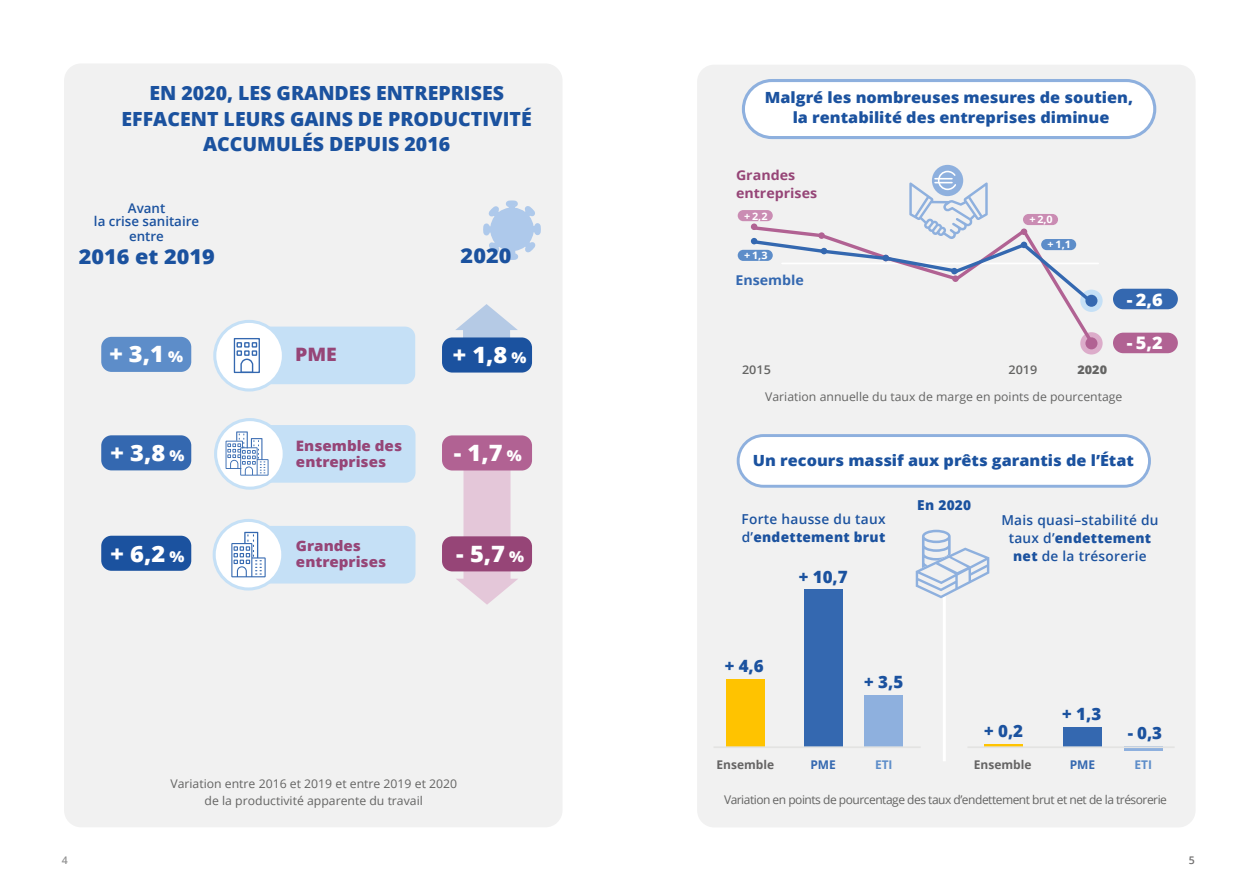
<style>
.page{position:relative;width:1259px;height:893px;background:#fff}
.page>*{position:absolute;margin:0;border:0;box-sizing:border-box;transform-origin:0 0}
.t1{font:800 22.5px "Open Sans";color:#fff;scale:1.05 1}
.t2{font:800 20.55px "Open Sans";color:#1b529f;scale:1.05 1}
.t3{font:800 19.5px/25.5px "Open Sans";color:#1b529f;text-align:center}
.t4{font:800 18.45px "Open Sans";color:#964577;scale:1.05 1}
.t5{font:800 17.25px "Open Sans";color:#fff;scale:1.05 1}
.t6{font:800 16.95px "Open Sans";color:#1b529f}
.t7{font:800 15.45px/20.2px "Open Sans";color:#1b529f;text-align:center;scale:1.05 1}
.t8{font:800 14.4px/16.4px "Open Sans";color:#964577;scale:1.05 1}
.t9{font:600 13.65px/18px "Open Sans";letter-spacing:.02em;color:#1b529f}
.t10{font:800 13.65px "Open Sans";letter-spacing:.02em;color:#1b529f}
.t11{font:700 13.5px/18px "Open Sans";color:#964577;scale:1.05 1}
.t12{font:700 13.5px "Open Sans";color:#3468b0;scale:1.05 1}
.t13{font:600 13.35px/13.4px "Open Sans";color:#1b529f;text-align:center}
.t14{font:12px/17px "Open Sans";color:#646463;text-align:center}
.t15{font:12px "Open Sans";letter-spacing:-.04em;color:#646463}
.t16{font:700 12px "Open Sans";color:#656464}
.t17{font:600 12px "Open Sans";color:#646463;scale:1.05 1}
.t18{font:700 12px "Open Sans";color:#3468b0}
.t19{font:700 12px "Open Sans";color:#5d8dc9}
.t20{font:800 12px "Open Sans";color:#646463;scale:1.05 1}
.t21{font:600 10.5px "Open Sans";color:#929292}
.t22{font:600 10.5px "Open Sans";color:#706f6f}
.t23{font:700 10.2px "Open Sans";color:#fff;scale:1.05 1}
.s1{font-size:15px}
.s2{font-weight:800}
</style>
<div class="page">
<div style="left:64px;top:63px;width:498px;height:764px;background:#f1f1f1;border-radius:17px"></div>
<svg style="left:483px;top:200px;width:58px;height:60px"></svg>
<div style="left:463px;top:326px;width:47px;height:43px;background:#b5cae5"></div>
<svg style="left:455px;top:304px;width:63px;height:26px"></svg>
<div style="left:463px;top:462px;width:47px;height:121px;background:#e4c7d9"></div>
<svg style="left:456px;top:579px;width:62px;height:26px"></svg>
<div style="left:442px;top:337px;width:90px;height:36px;background:#1b529f;border-radius:10px"></div>
<div style="left:442px;top:435px;width:90px;height:35px;background:#b16293;border-radius:10px"></div>
<div style="left:442px;top:536px;width:90px;height:35px;background:#964577;border-radius:10px"></div>
<div style="left:101px;top:337px;width:90px;height:35px;background:#5d8dc9;border-radius:10px"></div>
<div style="left:101px;top:435px;width:90px;height:35px;background:#3468b0;border-radius:10px"></div>
<div style="left:101px;top:536px;width:90px;height:35px;background:#1b529f;border-radius:10px"></div>
<div style="left:236px;top:327px;width:179px;height:57px;background:#c5e0f6;border-radius:10px"></div>
<div style="left:215px;top:321px;width:68px;height:69px;background:#fff;border-radius:50%"></div>
<div style="left:213px;top:320px;width:72px;height:71px;border:3px solid #c5e0f6;border-radius:50%"></div>
<div style="left:234px;top:425px;width:181px;height:58px;background:#c5e0f6;border-radius:10px"></div>
<div style="left:231px;top:526px;width:184px;height:57px;background:#c5e0f6;border-radius:10px"></div>
<div style="left:214px;top:520px;width:69px;height:69px;background:#fff;border-radius:50%"></div>
<div style="left:213px;top:519px;width:71px;height:71px;border:3px solid #c5e0f6;border-radius:50%"></div>
<svg style="left:216px;top:420px;width:68px;height:68px;fill:#fff"></svg>
<div style="left:214px;top:418px;width:72px;height:72px;border:3px solid #c5e0f6;border-radius:50%"></div>
<div style="left:234px;top:338px;width:26px;height:35px;border:1px solid #3468b0"></div>
<svg style="left:236px;top:342px;width:21px;height:31px"></svg>
<svg style="left:231px;top:532px;width:35px;height:45px"></svg>
<svg style="left:226px;top:431px;width:42px;height:45px"></svg>
<div style="left:697px;top:65px;width:498px;height:762px;background:#f1f1f1;border-radius:17px"></div>
<hr style="left:782px;top:263px;width:316px;height:1px;background:#fff">
<div style="left:1080px;top:332px;width:22px;height:22px;background:#dcacca;border-radius:50%"></div>
<div style="left:1085px;top:337px;width:12px;height:12px;background:#b16293;border-radius:50%"></div>
<div style="left:1080px;top:290px;width:22px;height:22px;background:#c5e0f6;border-radius:50%"></div>
<div style="left:1085px;top:295px;width:12px;height:12px;background:#3468b0;border-radius:50%"></div>
<hr style="left:943px;top:595px;width:2px;height:166px;background:#fff">
<div style="left:743px;top:81px;width:411px;height:57px;background:#fff;border-radius:29px"></div>
<div style="left:742px;top:79px;width:414px;height:60px;border:3px solid #8eb0de;border-radius:29px"></div>
<div style="left:738px;top:436px;width:411px;height:50px;background:#fff;border-radius:25px"></div>
<div style="left:736px;top:434px;width:415px;height:54px;border:3px solid #8eb0de;border-radius:25px"></div>
<svg style="left:915px;top:530px;width:74px;height:68px"></svg>
<hr style="left:1124px;top:747px;width:38px;height:4px;background:#8eb0de">
<div style="left:1063px;top:727px;width:39px;height:20px;background:#3468b0"></div>
<hr style="left:983px;top:744px;width:39px;height:3px;background:#ffc300">
<div style="left:864px;top:695px;width:39px;height:52px;background:#8eb0de"></div>
<div style="left:804px;top:589px;width:38px;height:158px;background:#3468b0"></div>
<div style="left:726px;top:679px;width:39px;height:68px;background:#ffc300"></div>
<hr style="left:713px;top:746px;width:207px;height:2px;background:#e3e3e2">
<hr style="left:967px;top:746px;width:207px;height:2px;background:#e3e3e2">
<div style="left:932px;top:165px;width:31px;height:31px;background:#8eb0de;border-radius:50%"></div>
<div style="left:1113px;top:333px;width:64px;height:20px;background:#b16293;border-radius:10px"></div>
<div style="left:1113px;top:289px;width:64px;height:20px;background:#3468b0;border-radius:10px"></div>
<div style="left:737px;top:250px;width:36px;height:11px;background:#5d8dc9;border-radius:6px"></div>
<div style="left:737px;top:210px;width:36px;height:11px;background:#ca8cb3;border-radius:6px"></div>
<svg style="left:750px;top:170px;width:346px;height:177px"></svg>
<h3 class="t3" style="left:121px;top:80px;width:412px">EN 2020, LES GRANDES ENTREPRISES<br>EFFACENT LEURS GAINS DE PRODUCTIVITÉ<br>ACCUMULÉS DEPUIS 2016</h3>
<p class="t13" style="left:94px;top:201px;width:107px">Avant<br>la crise sanitaire</p>
<h2 class="t2" style="left:79px;top:240px;width:131px">2016 et 2019</h2>
<p class="t13" style="left:129px;top:229px;width:36px">entre</p>
<h2 class="t2" style="left:461px;top:240px;width:50px">2020</h2>
<h1 class="t1" style="left:109px;top:336px;width:72px">+ 3,1 <span class="s1">%</span></h1>
<h1 class="t1" style="left:453px;top:338px;width:72px">+ 1,8 <span class="s1">%</span></h1>
<h3 class="t4" style="left:295px;top:341px;width:41px">PME</h3>
<h1 class="t1" style="left:111px;top:436px;width:72px">+ 3,8 <span class="s1">%</span></h1>
<h1 class="t1" style="left:111px;top:537px;width:72px">+ 6,2 <span class="s1">%</span></h1>
<p class="t8" style="left:296px;top:437px;width:103px">Ensemble des entreprises</p>
<p class="t8" style="left:296px;top:537px;width:87px">Grandes entreprises</p>
<h1 class="t1" style="left:454px;top:436px;width:66px">- 1,7 <span class="s1">%</span></h1>
<h1 class="t1" style="left:456px;top:536px;width:66px">- 5,7 <span class="s1">%</span></h1>
<p class="t14" style="left:170px;top:774px;width:288px">Variation entre 2016 et 2019 et entre 2019 et 2020 de la productivité apparente du travail</p>
<p class="t7" style="left:765px;top:87px;width:352px">Malgré les nombreuses mesures de soutien, la rentabilité des entreprises diminue</p>
<p class="t11" style="left:736px;top:165px;width:79px">Grandes entreprises</p>
<p class="t23" style="left:744px;top:209px;width:24px">+ 2,2</p>
<p class="t23" style="left:744px;top:248px;width:24px">+ 1,3</p>
<p class="t12" style="left:735px;top:270px;width:67px">Ensemble</p>
<p class="t23" style="left:1029px;top:213px;width:24px">+ 2,0</p>
<p class="t23" style="left:1047px;top:238px;width:24px">+ 1,1</p>
<p class="t17" style="left:742px;top:361px;width:29px">2015</p>
<p class="t17" style="left:1008px;top:361px;width:29px">2019</p>
<p class="t20" style="left:1077px;top:360px;width:30px">2020</p>
<h3 class="t5" style="left:1126px;top:286px;width:36px">- 2,6</h3>
<h3 class="t5" style="left:1126px;top:330px;width:36px">- 5,2</h3>
<p class="t14" style="left:765px;top:388px;width:359px">Variation annuelle du taux de marge en points de pourcentage</p>
<p class="t7" style="left:753px;top:449px;width:364px">Un recours massif aux prêts garantis de l’État</p>
<p class="t10" style="left:917px;top:495px;width:55px">En 2020</p>
<p class="t9" style="left:741px;top:510px;width:145px">Forte hausse du taux d’<span class="s2">endettement brut</span></p>
<p class="t9" style="left:1001px;top:511px;width:159px;text-align:center">Mais quasi–stabilité du taux d’<span class="s2">endettement net</span> de la trésorerie</p>
<h3 class="t6" style="left:724px;top:653px;width:41px">+ 4,6</h3>
<h3 class="t6" style="left:799px;top:564px;width:50px">+ 10,7</h3>
<h3 class="t6" style="left:864px;top:669px;width:41px">+ 3,5</h3>
<h3 class="t6" style="left:984px;top:718px;width:41px">+ 0,2</h3>
<h3 class="t6" style="left:1062px;top:700px;width:41px">+ 1,3</h3>
<h3 class="t6" style="left:1128px;top:720px;width:36px">- 0,3</h3>
<p class="t16" style="left:716px;top:756px;width:59px">Ensemble</p>
<p class="t18" style="left:810px;top:756px;width:27px">PME</p>
<p class="t19" style="left:875px;top:756px;width:19px">ETI</p>
<p class="t16" style="left:974px;top:756px;width:59px">Ensemble</p>
<p class="t18" style="left:1069px;top:756px;width:27px">PME</p>
<p class="t19" style="left:1134px;top:756px;width:19px">ETI</p>
<p class="t15" style="left:724px;top:792px;width:444px">Variation en points de pourcentage des taux d’endettement brut et net de la trésorerie</p>
<p class="t21" style="left:62px;top:853px;width:7px">4</p>
<p class="t22" style="left:1188px;top:853px;width:7px">5</p>
</div>
